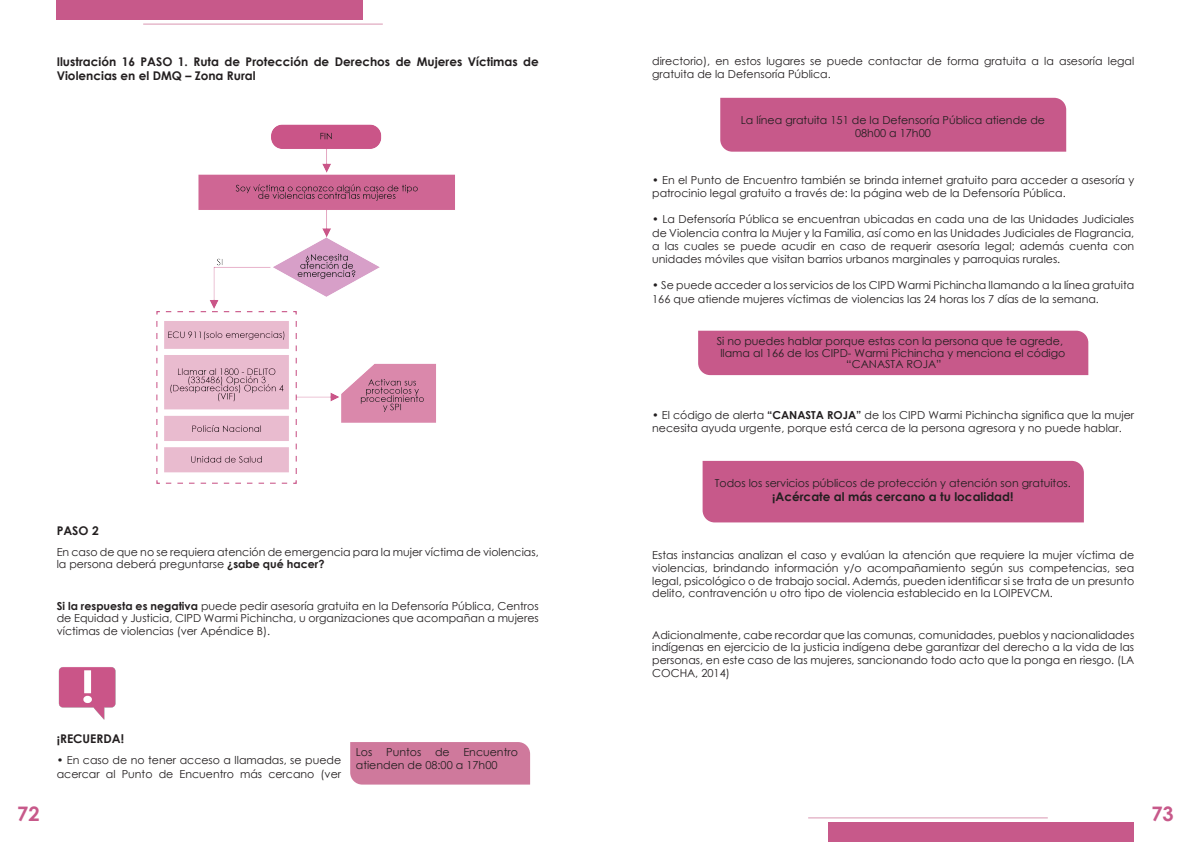
<style>
.page{position:relative;width:1191px;height:842px;background:#fff}
.page>*{position:absolute;margin:0;border:0;box-sizing:border-box;transform-origin:0 0}
.t1{font:700 20px "Century Gothic";color:#c7598a}
.t2{font:700 12px/13.8px "Century Gothic";color:#231f20}
.t3{font:11px/13.2px "Century Gothic";color:#231f20}
.s1{font-weight:700}
</style>
<div class="page">
<div style="left:57px;top:0;width:306px;height:20px;background:#c7598a"></div>
<div style="left:828px;top:822px;width:306px;height:20px;background:#c7598a"></div>
<hr style="left:143px;top:24px;width:240px;height:1px;background:#d997b1">
<hr style="left:808px;top:817px;width:239px;height:1px;background:#d997b1">
<img style="left:58px;top:667px;width:58px;height:53px">
<img style="left:156px;top:124px;width:299px;height:360px">
<div style="left:350px;top:742px;width:180px;height:42px;background:#cf799c"></div>
<div style="left:698px;top:331px;width:390px;height:44px;background:#c7598a"></div>
<div style="left:702px;top:461px;width:381px;height:61px;background:#c7598a"></div>
<div style="left:720px;top:98px;width:346px;height:54px;background:#c7598a"></div>
<p class="t2" style="left:57px;top:54px;width:483px">Ilustración 16 PASO 1. Ruta de Protección de Derechos de Mujeres Víctimas de<br>Violencias en el DMQ – Zona Rural</p>
<p class="t2" style="left:57px;top:523px;width:43px">PASO 2</p>
<p class="t3" style="left:57px;top:545px;width:483px;line-height:12.6px">En caso de que no se requiera atención de emergencia para la mujer víctima de violencias, la persona deberá preguntarse <span class="s1">¿sabe qué hacer?</span></p>
<p class="t3" style="left:57px;top:599px;width:483px;line-height:12.6px;text-align:justify"><span class="s1">Si la respuesta es negativa</span> puede pedir asesoría gratuita en la Defensoría Pública, Centros de Equidad y Justicia, CIPD Warmi Pichincha, u organizaciones que acompañan a mujeres víctimas de violencias (ver Apéndice B).</p>
<p class="t2" style="left:57px;top:731px;width:69px">¡RECUERDA!</p>
<p class="t3" style="left:57px;top:754px;width:286px">• En caso de no tener acceso a llamadas, se puede acercar al Punto de Encuentro más cercano (ver</p>
<p class="t3" style="left:356px;top:745px;width:164px;line-height:12.7px">Los Puntos de Encuentro atienden de 08:00 a 17h00</p>
<p class="t3" style="left:652px;top:54px;width:483px">directorio), en estos lugares se puede contactar de forma gratuita a la asesoría legal gratuita de la Defensoría Pública.</p>
<p class="t3" style="left:741px;top:114px;width:306px;line-height:12.7px;text-align:center">La línea gratuita 151 de la Defensoría Pública atiende de<br>08h00 a 17h00</p>
<p class="t3" style="left:652px;top:173px;width:483px">• En el Punto de Encuentro también se brinda internet gratuito para acceder a asesoría y patrocinio legal gratuito a través de: la página web de la Defensoría Pública.</p>
<p class="t3" style="left:652px;top:213px;width:483px;text-align:justify">• La Defensoría Pública se encuentran ubicadas en cada una de las Unidades Judiciales de Violencia contra la Mujer y la Familia, así como en las Unidades Judiciales de Flagrancia, a las cuales se puede acudir en caso de requerir asesoría legal; además cuenta con unidades móviles que visitan barrios urbanos marginales y parroquias rurales.</p>
<p class="t3" style="left:652px;top:279px;width:483px">• Se puede acceder a los servicios de los CIPD Warmi Pichincha llamando a la línea gratuita<br>166 que atiende mujeres víctimas de violencias las 24 horas los 7 días de la semana.</p>
<p class="t3" style="left:716px;top:334px;width:350px;line-height:11.9px;text-align:center">Si no puedes hablar porque estas con la persona que te agrede, llama al 166 de los CIPD- Warmi Pichincha y menciona el código “CANASTA ROJA”</p>
<p class="t3" style="left:652px;top:408px;width:483px">• El código de alerta <span class="s1">“CANASTA ROJA”</span> de los CIPD Warmi Pichincha significa que la mujer necesita ayuda urgente, porque está cerca de la persona agresora y no puede hablar.</p>
<p class="t3" style="left:715px;top:477px;width:357px">Todos los servicios públicos de protección y atención son gratuitos.</p>
<p class="t2" style="left:772px;top:489px;width:243px">¡Acércate al más cercano a tu localidad!</p>
<p class="t3" style="left:652px;top:549px;width:483px;line-height:12.7px;text-align:justify">Estas instancias analizan el caso y evalúan la atención que requiere la mujer víctima de violencias, brindando información y/o acompañamiento según sus competencias, sea legal, psicológico o de trabajo social. Además, pueden identificar si se trata de un presunto delito, contravención u otro tipo de violencia establecido en la LOIPEVCM.</p>
<p class="t3" style="left:652px;top:628px;width:483px;line-height:12.7px;text-align:justify">Adicionalmente, cabe recordar que las comunas, comunidades, pueblos y nacionalidades indígenas en ejercicio de la justicia indígena debe garantizar del derecho a la vida de las personas, en este caso de las mujeres, sancionando todo acto que la ponga en riesgo. (LA COCHA, 2014)</p>
<h1 class="t1" style="left:17px;top:799px;width:24px">72</h1>
<h1 class="t1" style="left:1151px;top:799px;width:24px">73</h1>
</div>
